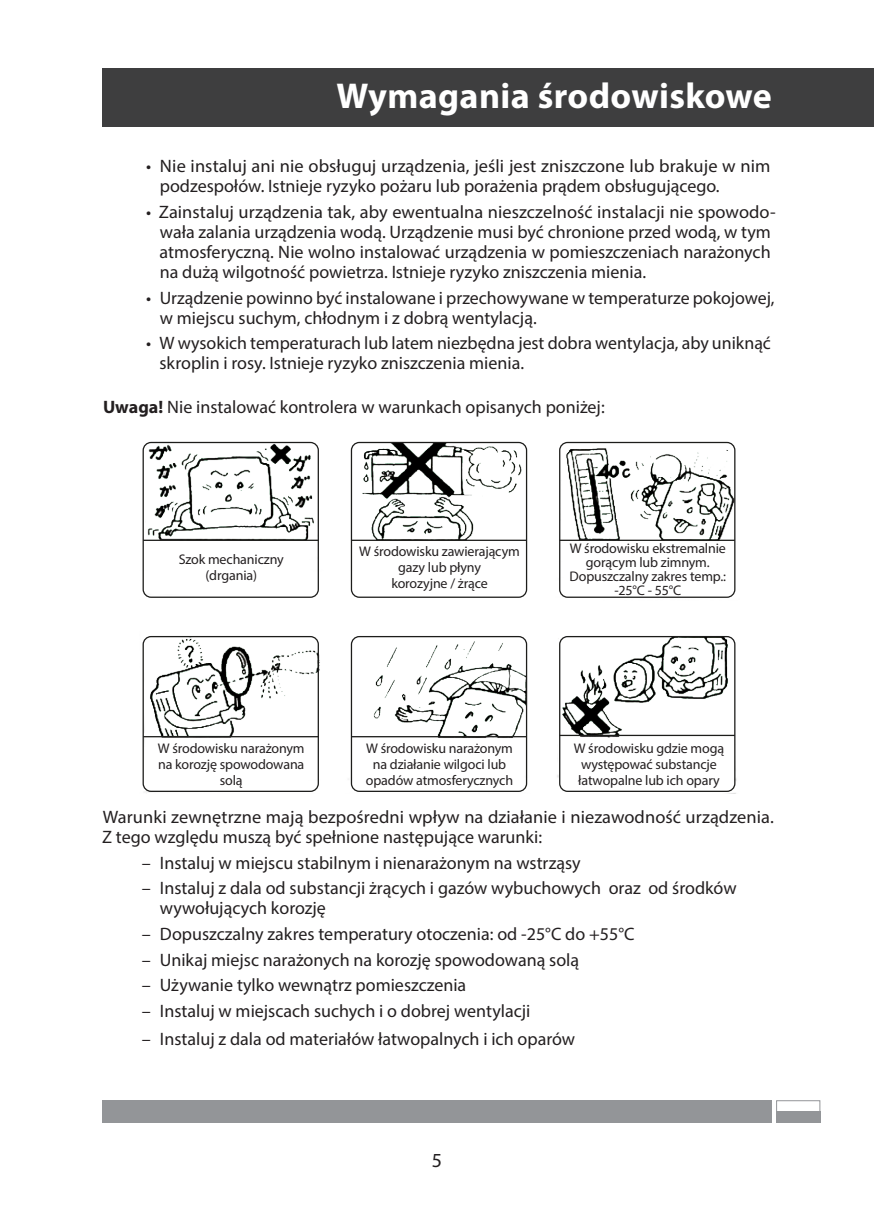
<style>
.page{position:relative;width:874px;height:1225px;background:#fff}
.page>*{position:absolute;margin:0;border:0;box-sizing:border-box;transform-origin:0 0}
.Srodtyt_2_Prawy{font:700 36px "Myriad Pro";letter-spacing:.01em;color:#fff}
.t1{font:20px "Myriad Pro";color:#231f20}
.Tekst{font:18px/20px "Myriad Pro";color:#231f20}
.t2{font:14px/16px "Myriad Pro";letter-spacing:-.01em;color:#231f20;text-align:center}
.s1{font-weight:700}
</style>
<div class="page">
<div style="left:102px;top:1100px;width:669px;height:23px;background:#939598"></div>
<div style="left:775px;top:1100px;width:45px;height:23px;border:1px solid #939598"></div>
<div style="left:775px;top:1111px;width:44px;height:12px;background:#939598"></div>
<div style="left:102px;top:68px;width:771px;height:59px;background:#3e3e3f"></div>
<img style="left:144px;top:441px;width:593px;height:352px">
<div style="left:142px;top:442px;width:177px;height:156px;border:1px solid #1d1d1b;border-radius:8px"></div>
<div style="left:350px;top:442px;width:177px;height:156px;border:1px solid #1d1d1b;border-radius:8px"></div>
<div style="left:558px;top:442px;width:177px;height:156px;border:1px solid #1d1d1b;border-radius:8px"></div>
<div style="left:142px;top:636px;width:177px;height:156px;border:1px solid #1d1d1b;border-radius:8px"></div>
<div style="left:350px;top:636px;width:177px;height:156px;border:1px solid #1d1d1b;border-radius:8px"></div>
<div style="left:558px;top:636px;width:177px;height:156px;border:1px solid #1d1d1b;border-radius:8px"></div>
<hr style="left:143px;top:539px;width:175px;height:2px;background:#1d1d1b">
<hr style="left:351px;top:539px;width:175px;height:2px;background:#1d1d1b">
<hr style="left:559px;top:539px;width:175px;height:2px;background:#1d1d1b">
<hr style="left:143px;top:736px;width:175px;height:1px;background:#1d1d1b">
<hr style="left:351px;top:736px;width:175px;height:1px;background:#1d1d1b">
<hr style="left:559px;top:735px;width:175px;height:1px;background:#1d1d1b">
<p class="Srodtyt_2_Prawy" style="left:336px;top:73px;width:436px">Wymagania środowiskowe</p>
<p class="Tekst" style="left:160px;top:156px;width:612px;text-indent:-14px">• Nie instaluj ani nie obsługuj urządzenia, jeśli jest zniszczone lub brakuje w nim podzespołów. Istnieje ryzyko pożaru lub porażenia prądem obsługującego.</p>
<p class="Tekst" style="left:159px;top:202px;width:617px;text-indent:-13px">• Zainstaluj urządzenia tak, aby ewentualna nieszczelność instalacji nie spowodo&shy;wała zalania urządzenia wodą. Urządzenie musi być chronione przed wodą, w tym atmosferyczną. Nie wolno instalować urządzenia w pomieszczeniach narażonych na dużą wilgotność powietrza. Istnieje ryzyko zniszczenia mienia.</p>
<p class="Tekst" style="left:160px;top:287px;width:616px;text-indent:-14px">• Urządzenie powinno być instalowane i przechowywane w temperaturze pokojowej, w miejscu suchym, chłodnym i z dobrą wentylacją.</p>
<p class="Tekst" style="left:159px;top:333px;width:612px;text-indent:-13px">• W wysokich temperaturach lub latem niezbędna jest dobra wentylacja, aby uniknąć skroplin i rosy. Istnieje ryzyko zniszczenia mienia.</p>
<p class="Tekst" style="left:103px;top:397px;width:503px"><span class="s1">Uwaga!</span> Nie instalować kontrolera w warunkach opisanych poniżej:</p>
<p class="t2" style="left:179px;top:550px;width:106px">Szok mechaniczny</p>
<p class="t2" style="left:205px;top:566px;width:53px">(drgania)</p>
<p class="t2" style="left:359px;top:542px;width:162px">W środowisku zawierającym gazy lub płyny</p>
<p class="t2" style="left:391px;top:574px;width:98px">korozyjne / żrące</p>
<p class="t2" style="left:569px;top:540px;width:158px;line-height:14px">W środowisku ekstremalnie gorącym lub zimnym.<br>Dopuszczalny zakres temp.: -25°C - 55°C</p>
<p class="t2" style="left:158px;top:740px;width:148px">W środowisku narażonym na korozję spowodowana solą</p>
<p class="t2" style="left:366px;top:740px;width:149px">W środowisku narażonym na działanie wilgoci lub opadów atmosferycznych</p>
<p class="t2" style="left:573px;top:740px;width:152px">W środowisku gdzie mogą występować substancje łatwopalne lub ich opary</p>
<p class="Tekst" style="left:102px;top:806px;width:673px">Warunki zewnętrzne mają bezpośredni wpływ na działanie i niezawodność urządzenia.<br>Z tego względu muszą być spełnione następujące warunki:</p>
<p class="Tekst" style="left:142px;top:852px;width:440px">– Instaluj w miejscu stabilnym i nienarażonym na wstrząsy</p>
<p class="Tekst" style="left:160px;top:878px;width:578px;text-indent:-18px">– Instaluj z dala od substancji żrących i gazów wybuchowych oraz od środków wywołujących korozję</p>
<p class="Tekst" style="left:142px;top:923px;width:494px">– Dopuszczalny zakres temperatury otoczenia: od -25°C do +55°C</p>
<p class="Tekst" style="left:142px;top:949px;width:438px">– Unikaj miejsc narażonych na korozję spowodowaną solą</p>
<p class="Tekst" style="left:142px;top:975px;width:326px">– Używanie tylko wewnątrz pomieszczenia</p>
<p class="Tekst" style="left:142px;top:1000px;width:390px">– Instaluj w miejscach suchych i o dobrej wentylacji</p>
<p class="Tekst" style="left:142px;top:1028px;width:434px">– Instaluj z dala od materiałów łatwopalnych i ich oparów</p>
<p class="t1" style="left:431px;top:1147px;width:12px">5</p>
</div>
